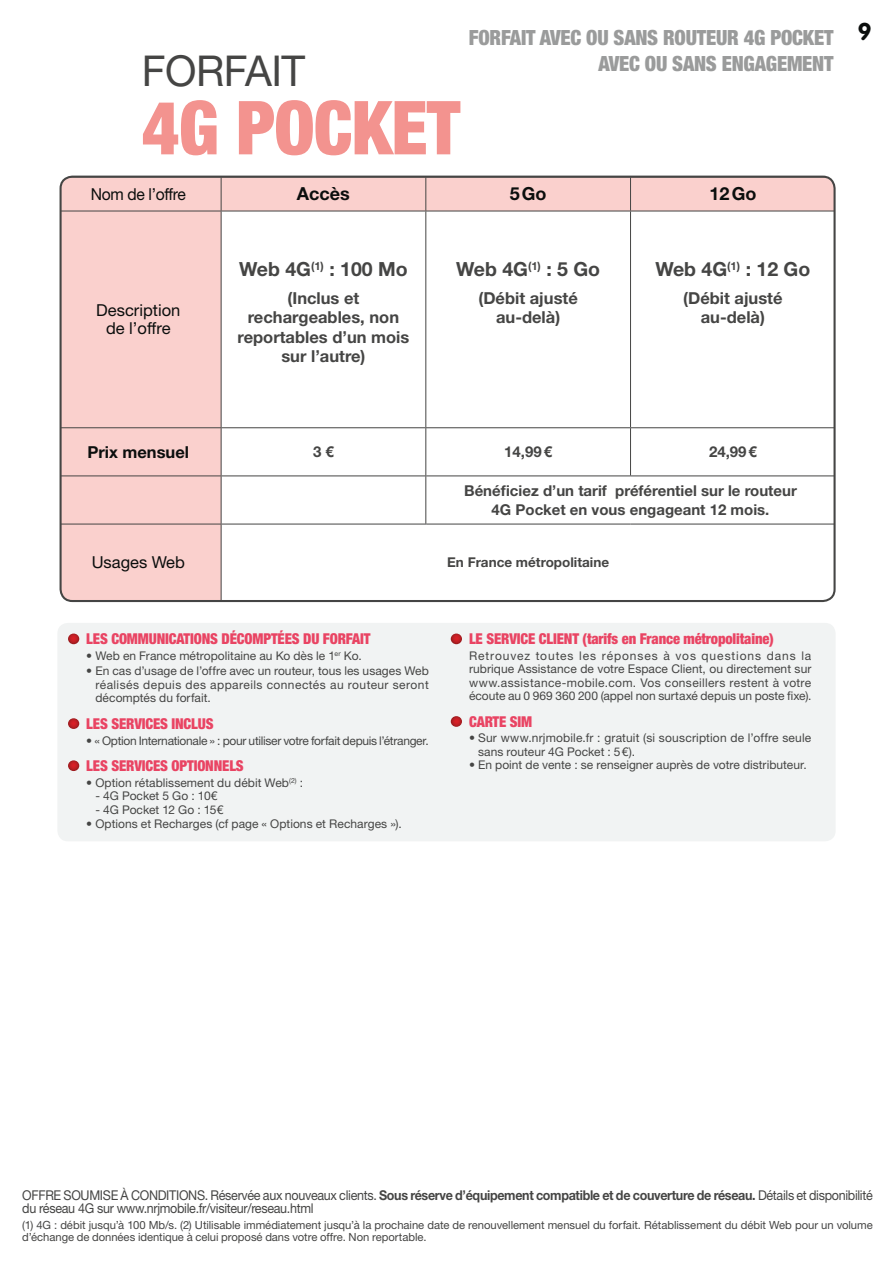
<style>
.page{position:relative;width:893px;height:1263px;background:#fff}
.page>*{position:absolute;margin:0;border:0;box-sizing:border-box;transform-origin:0 0}
.t1{font:900 condensed 74.55px "Helvetica Neue LT Std";letter-spacing:-.01em;color:#f3938f}
.t2{font:42.6px "Helvetica Neue LT Std";letter-spacing:-.01em;color:#454544}
.t3{font:700 24px "VAG Rounded LT";color:#0b0e0d}
.t4{font:900 condensed 21px/25.2px "Helvetica Neue LT Std";letter-spacing:-.01em;color:#9a9b9b;text-align:right}
.t5{font:700 19.5px "Helvetica Neue LT Std";color:#454544}
.t6{font:700 18px "Helvetica Neue LT Std";color:#0b0e0d}
.t7{font:700 16.5px/19.5px "Helvetica Neue LT Std";color:#454544;text-align:center}
.t8{font:16.5px/17.7px "Helvetica Neue LT Std";color:#0b0e0d;text-align:center}
.t9{font:16.5px "Helvetica Neue LT Std";letter-spacing:-.02em;color:#0b0e0d;scale:.95 1}
.t10{font:700 16.5px "Helvetica Neue LT Std";color:#0b0e0d}
.t11{font:900 condensed 15px "Helvetica Neue LT Std";letter-spacing:-.01em;color:#e94463}
.t12{font:700 15px/18.8px "Helvetica Neue LT Std";color:#454544;text-align:center}
.t13{font:13.5px/13.5px "Helvetica Neue LT Std";letter-spacing:-.025em;color:#454544;scale:.93 1}
.t14{font:700 13.5px "Helvetica Neue LT Std";color:#454544}
.t15{font:12px/13.5px "Helvetica Neue LT Std";letter-spacing:.005em;color:#454544;text-align:justify}
.t16{font:12px "Helvetica Neue LT Std";letter-spacing:-.025em;color:#454544}
.t17{font:11.25px/12px "Helvetica Neue LT Std";letter-spacing:-.005em;color:#454544}
.s1{font-weight:700}
</style>
<div class="page">
<div style="left:61px;top:178px;width:773px;height:33px;background:#fad0cd"></div>
<div style="left:61px;top:212px;width:160px;height:389px;background:#fad0cd"></div>
<svg style="left:426px;top:212px;width:406px;height:312px"></svg>
<hr style="left:221px;top:177px;width:1px;height:34px;background:#454544">
<hr style="left:425px;top:177px;width:1px;height:34px;background:#454544">
<hr style="left:630px;top:177px;width:1px;height:34px;background:#454544">
<hr style="left:630px;top:177px;width:204px;height:1px;background:#454544">
<hr style="left:61px;top:211px;width:160px;height:1px;background:#454544">
<hr style="left:221px;top:211px;width:205px;height:1px;background:#454544">
<hr style="left:61px;top:427px;width:160px;height:1px;background:#454544">
<hr style="left:221px;top:427px;width:205px;height:1px;background:#454544">
<hr style="left:834px;top:177px;width:1px;height:34px;background:#454544">
<hr style="left:221px;top:428px;width:1px;height:48px;background:#454544">
<hr style="left:425px;top:428px;width:1px;height:48px;background:#454544">
<hr style="left:221px;top:476px;width:1px;height:48px;background:#454544">
<hr style="left:425px;top:476px;width:1px;height:48px;background:#454544">
<hr style="left:630px;top:211px;width:204px;height:1px;background:#454544">
<hr style="left:426px;top:427px;width:204px;height:1px;background:#454544">
<hr style="left:630px;top:427px;width:204px;height:1px;background:#454544">
<hr style="left:630px;top:428px;width:1px;height:48px;background:#454544">
<hr style="left:426px;top:476px;width:204px;height:1px;background:#454544">
<hr style="left:630px;top:476px;width:204px;height:1px;background:#454544">
<hr style="left:426px;top:524px;width:204px;height:1px;background:#454544">
<hr style="left:630px;top:524px;width:204px;height:1px;background:#454544">
<hr style="left:61px;top:476px;width:160px;height:1px;background:#454544">
<hr style="left:221px;top:476px;width:205px;height:1px;background:#454544">
<hr style="left:61px;top:524px;width:160px;height:1px;background:#454544">
<hr style="left:221px;top:524px;width:205px;height:1px;background:#454544">
<hr style="left:221px;top:211px;width:1px;height:216px;background:#454544">
<hr style="left:426px;top:211px;width:204px;height:1px;background:#454544">
<hr style="left:425px;top:211px;width:1px;height:216px;background:#454544">
<hr style="left:630px;top:211px;width:1px;height:216px;background:#454544">
<hr style="left:221px;top:524px;width:1px;height:77px;background:#454544">
<hr style="left:61px;top:177px;width:365px;height:1px;background:#454544">
<div style="left:60px;top:176px;width:775px;height:426px;border:2px solid #454544;border-radius:12px"></div>
<div style="left:57px;top:623px;width:778px;height:218px;background:#f1f3f3;border-radius:11px"></div>
<svg style="left:68px;top:634px;width:11px;height:10px"></svg>
<svg style="left:68px;top:718px;width:11px;height:11px"></svg>
<svg style="left:68px;top:760px;width:11px;height:11px"></svg>
<svg style="left:451px;top:634px;width:11px;height:10px"></svg>
<svg style="left:451px;top:716px;width:11px;height:11px"></svg>
<h2 class="t2" style="left:142px;top:56px;width:165px">FORFAIT</h2>
<h1 class="t1" style="left:142px;top:85px;width:320px">4G POCKET</h1>
<h3 class="t4" style="left:469px;top:26px;width:366px">FORFAIT AVEC OU SANS ROUTEUR 4G POCKET<br>AVEC OU SANS ENGAGEMENT</h3>
<h3 class="t9" style="left:91px;top:188px;width:102px">Nom de l’offre</h3>
<h3 class="t6" style="left:297px;top:188px;width:54px">Accès</h3>
<h3 class="t6" style="left:509px;top:188px;width:38px">5 Go</h3>
<h3 class="t6" style="left:709px;top:188px;width:48px">12 Go</h3>
<h3 class="t8" style="left:96px;top:303px;width:85px">Description de l’offre</h3>
<h3 class="t5" style="left:239px;top:262px;width:170px">Web 4G<sup>(1)</sup> : 100 Mo</h3>
<h3 class="t7" style="left:238px;top:290px;width:173px">(Inclus et rechargeables, non reportables d’un mois sur l’autre)</h3>
<h3 class="t5" style="left:456px;top:262px;width:146px">Web 4G<sup>(1)</sup> : 5 Go</h3>
<h3 class="t7" style="left:478px;top:290px;width:101px">(Débit ajusté au-delà)</h3>
<h3 class="t5" style="left:655px;top:262px;width:156px">Web 4G<sup>(1)</sup> : 12 Go</h3>
<h3 class="t7" style="left:683px;top:290px;width:101px">(Débit ajusté au-delà)</h3>
<h3 class="t3" style="left:858px;top:22px;width:15px">9</h3>
<h3 class="t10" style="left:87px;top:446px;width:103px">Prix mensuel</h3>
<p class="t12" style="left:313px;top:444px;width:22px">3 €</p>
<p class="t12" style="left:504px;top:444px;width:49px">14,99€</p>
<p class="t12" style="left:709px;top:444px;width:49px">24,99 €</p>
<p class="t12" style="left:464px;top:483px;width:334px">Bénéficiez d’un tarif préférentiel sur le routeur<br>4G Pocket en vous engageant 12 mois.</p>
<h3 class="t8" style="left:92px;top:555px;width:95px">Usages Web</h3>
<p class="t14" style="left:447px;top:557px;width:163px">En France métropolitaine</p>
<p class="t11" style="left:86px;top:630px;width:286px">LES COMMUNICATIONS DÉCOMPTÉES DU FORFAIT</p>
<p class="t15" style="left:86px;top:650px;width:277px">• Web en France métropolitaine au Ko dès le 1<sup>er</sup> Ko.</p>
<p class="t15" style="left:95px;top:665px;width:335px;text-indent:-9px">• En cas d’usage de l’offre avec un routeur, tous les usages Web réalisés depuis des appareils connectés au routeur seront décomptés du forfait.</p>
<p class="t11" style="left:86px;top:715px;width:129px">LES SERVICES INCLUS</p>
<p class="t16" style="left:86px;top:736px;width:344px">• « Option Internationale » : pour utiliser votre forfait depuis l’étranger.</p>
<p class="t11" style="left:86px;top:757px;width:159px">LES SERVICES OPTIONNELS</p>
<p class="t15" style="left:86px;top:777px;width:218px">• Option rétablissement du débit Web<sup>(2)</sup> :</p>
<p class="t15" style="left:95px;top:790px;width:124px">- 4G Pocket 5 Go : 10€</p>
<p class="t15" style="left:95px;top:804px;width:129px">- 4G Pocket 12 Go : 15€</p>
<p class="t15" style="left:86px;top:818px;width:317px">• Options et Recharges (cf page « Options et Recharges »).</p>
<p class="t11" style="left:469px;top:630px;width:306px">LE SERVICE CLIENT (tarifs en France métropolitaine)</p>
<p class="t15" style="left:469px;top:650px;width:344px">Retrouvez toutes les réponses à vos questions dans la rubrique Assistance de votre Espace Client, ou directement sur www.assistance-mobile.com. Vos conseillers restent à votre écoute au 0 969 360 200 (appel non surtaxé depuis un poste fixe).</p>
<p class="t11" style="left:469px;top:713px;width:65px">CARTE SIM</p>
<p class="t15" style="left:478px;top:732px;width:335px;text-indent:-9px">• Sur www.nrjmobile.fr : gratuit (si souscription de l’offre seule sans routeur 4G Pocket : 5 €).</p>
<p class="t15" style="left:469px;top:759px;width:339px">• En point de vente : se renseigner auprès de votre distributeur.</p>
<p class="t13" style="left:22px;top:1189px;width:916px">OFFRE SOUMISE À CONDITIONS. Réservée aux nouveaux clients. <span class="s1">Sous réserve d’équipement compatible et de couverture de réseau.</span> Détails et disponibilité du réseau 4G sur www.nrjmobile.fr/visiteur/reseau.html</p>
<p class="t17" style="left:22px;top:1220px;width:852px">(1) 4G : débit jusqu’à 100 Mb/s. (2) Utilisable immédiatement jusqu’à la prochaine date de renouvellement mensuel du forfait. Rétablissement du débit Web pour un volume d’échange de données identique à celui proposé dans votre offre. Non reportable.</p>
</div>
